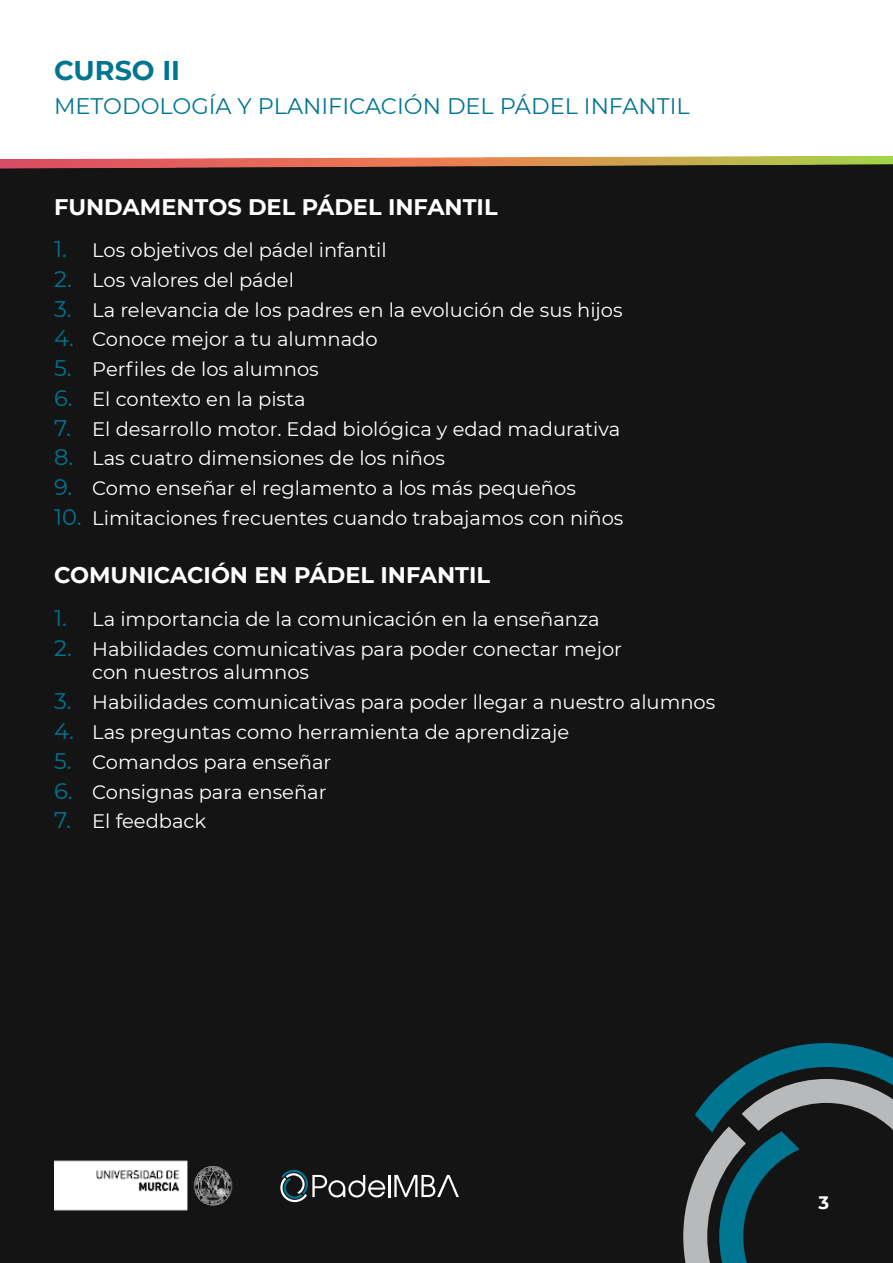
<style>
.page{position:relative;width:893px;height:1263px;background:#fff}
.page>*{position:absolute;margin:0;border:0;box-sizing:border-box;transform-origin:0 0}
.t1{font:700 27px "Montserrat";color:#007591}
.t2{font:700 22.5px "Montserrat";color:#fff}
.t3{font:22.5px "Montserrat";color:#007591}
.t4{font:19.5px/23.4px "Montserrat";color:#fff}
.t5{font:700 18px "Montserrat";color:#fff}
.s1{font-size:22.5px;color:#007591}
</style>
<div class="page">
<div style="left:0;top:159px;width:893px;height:1104px;background:#141414"></div>
<svg style="left:280px;top:1170px;width:105px;height:32px"></svg>
<hr style="left:388px;top:1175px;width:2px;height:22px;background:#fff">
<svg style="left:394px;top:1175px;width:65px;height:22px"></svg>
<img style="left:54px;top:1160px;width:179px;height:51px">
<svg style="left:683px;top:1043px;width:210px;height:220px"></svg>
<svg style="left:0;top:156px;width:893px;height:13px"></svg>
<h1 class="t1" style="left:54px;top:56px;width:128px">CURSO II</h1>
<p class="t3" style="left:54px;top:95px;width:637px">METODOLOGÍA Y PLANIFICACIÓN DEL PÁDEL INFANTIL</p>
<p class="t2" style="left:54px;top:195px;width:445px">FUNDAMENTOS DEL PÁDEL INFANTIL</p>
<p class="t4" style="left:54px;top:239px;width:334px"><span class="s1">1.</span> Los objetivos del pádel infantil</p>
<p class="t4" style="left:54px;top:268px;width:241px"><span class="s1">2.</span> Los valores del pádel</p>
<p class="t4" style="left:54px;top:298px;width:570px"><span class="s1">3.</span> La relevancia de los padres en la evolución de sus hijos</p>
<p class="t4" style="left:54px;top:328px;width:325px"><span class="s1">4.</span> Conoce mejor a tu alumnado</p>
<p class="t4" style="left:54px;top:357px;width:266px"><span class="s1">5.</span> Perfiles de los alumnos</p>
<p class="t4" style="left:54px;top:388px;width:253px"><span class="s1">6.</span> El contexto en la pista</p>
<p class="t4" style="left:54px;top:417px;width:568px"><span class="s1">7.</span> El desarrollo motor. Edad biológica y edad madurativa</p>
<p class="t4" style="left:54px;top:447px;width:392px"><span class="s1">8.</span> Las cuatro dimensiones de los niños</p>
<p class="t4" style="left:54px;top:477px;width:523px"><span class="s1">9.</span> Como enseñar el reglamento a los más pequeños</p>
<p class="t4" style="left:54px;top:507px;width:571px"><span class="s1">10.</span> Limitaciones frecuentes cuando trabajamos con niños</p>
<p class="t2" style="left:54px;top:562px;width:438px">COMUNICACIÓN EN PÁDEL INFANTIL</p>
<p class="t4" style="left:54px;top:608px;width:547px"><span class="s1">1.</span> La importancia de la comunicación en la enseñanza</p>
<p class="t4" style="left:92px;top:638px;width:531px;text-indent:-38px"><span class="s1">2.</span> Habilidades comunicativas para poder conectar mejor con nuestros alumnos</p>
<p class="t4" style="left:54px;top:691px;width:663px"><span class="s1">3.</span> Habilidades comunicativas para poder llegar a nuestro alumnos</p>
<p class="t4" style="left:54px;top:721px;width:517px"><span class="s1">4.</span> Las preguntas como herramienta de aprendizaje</p>
<p class="t4" style="left:54px;top:750px;width:279px"><span class="s1">5.</span> Comandos para enseñar</p>
<p class="t4" style="left:54px;top:780px;width:274px"><span class="s1">6.</span> Consignas para enseñar</p>
<p class="t4" style="left:54px;top:810px;width:154px"><span class="s1">7.</span> El feedback</p>
<p class="t5" style="left:819px;top:1193px;width:12px">3</p>
</div>
